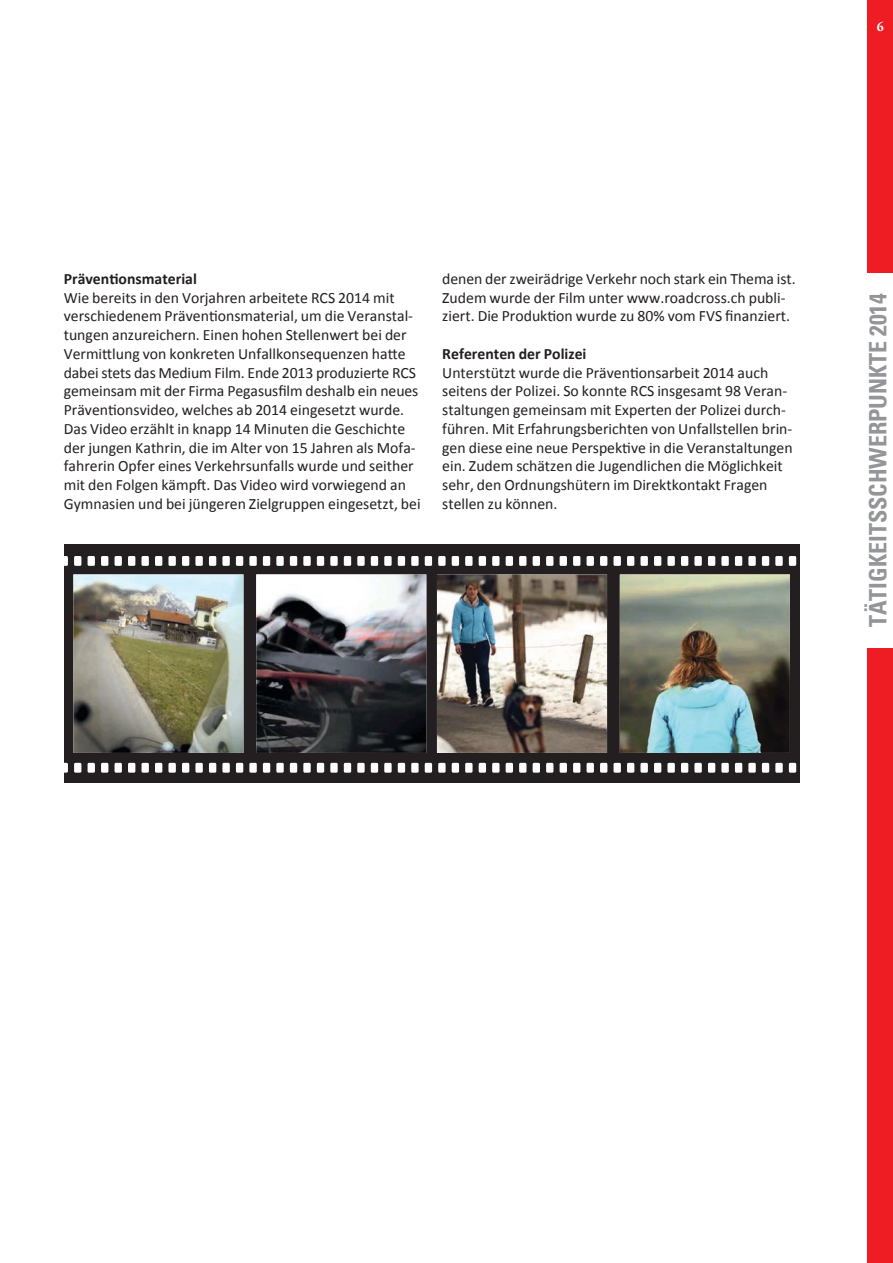
<style>
.page{position:relative;width:893px;height:1263px;background:#fff}
.page>*{position:absolute;margin:0;border:0;box-sizing:border-box;transform-origin:0 0}
.t1{font:700 condensed 24px "Univers";color:#939598}
.t2{font:15.75px/18.8px "Calibri";color:#231f20}
.t3{font:700 15.75px "Calibri";color:#231f20}
.t4{font:700 13.5px "Adobe Garamond";color:#fff}
</style>
<div class="page">
<div style="left:867px;top:0;width:26px;height:272px;background:#ee1d23"></div>
<div style="left:867px;top:649px;width:26px;height:614px;background:#ee1d23"></div>
<div style="left:64px;top:545px;width:735px;height:238px;background:#231f20"></div>
<img style="left:73px;top:574px;width:170px;height:179px">
<div style="left:762px;top:556px;width:7px;height:10px;background:#fff"></div>
<div style="left:748px;top:556px;width:8px;height:10px;background:#fff"></div>
<div style="left:735px;top:556px;width:7px;height:10px;background:#fff"></div>
<div style="left:721px;top:556px;width:8px;height:10px;background:#fff"></div>
<div style="left:708px;top:556px;width:7px;height:10px;background:#fff;border-radius:2px"></div>
<div style="left:694px;top:556px;width:8px;height:10px;background:#fff;border-radius:2px"></div>
<div style="left:681px;top:556px;width:7px;height:10px;background:#fff"></div>
<div style="left:667px;top:556px;width:8px;height:10px;background:#fff"></div>
<div style="left:654px;top:556px;width:7px;height:10px;background:#fff"></div>
<div style="left:640px;top:556px;width:8px;height:10px;background:#fff"></div>
<div style="left:627px;top:556px;width:7px;height:10px;background:#fff"></div>
<div style="left:613px;top:556px;width:8px;height:10px;background:#fff"></div>
<div style="left:600px;top:556px;width:7px;height:10px;background:#fff"></div>
<div style="left:587px;top:556px;width:7px;height:10px;background:#fff"></div>
<div style="left:573px;top:556px;width:7px;height:10px;background:#fff"></div>
<div style="left:560px;top:556px;width:7px;height:10px;background:#fff"></div>
<div style="left:546px;top:556px;width:7px;height:10px;background:#fff"></div>
<div style="left:533px;top:556px;width:7px;height:10px;background:#fff"></div>
<div style="left:519px;top:556px;width:7px;height:10px;background:#fff"></div>
<div style="left:506px;top:556px;width:7px;height:10px;background:#fff"></div>
<div style="left:492px;top:556px;width:7px;height:10px;background:#fff"></div>
<div style="left:479px;top:556px;width:7px;height:10px;background:#fff"></div>
<div style="left:465px;top:556px;width:8px;height:10px;background:#fff"></div>
<div style="left:452px;top:556px;width:7px;height:10px;background:#fff"></div>
<div style="left:438px;top:556px;width:8px;height:10px;background:#fff"></div>
<div style="left:425px;top:556px;width:7px;height:10px;background:#fff"></div>
<div style="left:411px;top:556px;width:8px;height:10px;background:#fff"></div>
<div style="left:398px;top:556px;width:7px;height:10px;background:#fff"></div>
<div style="left:384px;top:556px;width:8px;height:10px;background:#fff"></div>
<div style="left:371px;top:556px;width:7px;height:10px;background:#fff"></div>
<div style="left:357px;top:556px;width:8px;height:10px;background:#fff"></div>
<div style="left:344px;top:556px;width:7px;height:10px;background:#fff"></div>
<div style="left:330px;top:556px;width:8px;height:10px;background:#fff"></div>
<div style="left:317px;top:556px;width:7px;height:10px;background:#fff"></div>
<div style="left:303px;top:556px;width:8px;height:10px;background:#fff"></div>
<div style="left:290px;top:556px;width:7px;height:10px;background:#fff;border-radius:2px"></div>
<div style="left:276px;top:556px;width:8px;height:10px;background:#fff;border-radius:2px"></div>
<div style="left:263px;top:556px;width:7px;height:10px;background:#fff"></div>
<div style="left:249px;top:556px;width:8px;height:10px;background:#fff"></div>
<div style="left:236px;top:556px;width:7px;height:10px;background:#fff"></div>
<div style="left:222px;top:556px;width:8px;height:10px;background:#fff"></div>
<div style="left:209px;top:556px;width:7px;height:10px;background:#fff"></div>
<div style="left:195px;top:556px;width:8px;height:10px;background:#fff"></div>
<div style="left:182px;top:556px;width:7px;height:10px;background:#fff"></div>
<div style="left:168px;top:556px;width:8px;height:10px;background:#fff"></div>
<div style="left:155px;top:556px;width:7px;height:10px;background:#fff;border-radius:2px"></div>
<div style="left:141px;top:556px;width:8px;height:10px;background:#fff"></div>
<div style="left:128px;top:556px;width:7px;height:10px;background:#fff"></div>
<div style="left:115px;top:556px;width:7px;height:10px;background:#fff"></div>
<div style="left:101px;top:556px;width:7px;height:10px;background:#fff"></div>
<div style="left:88px;top:556px;width:7px;height:10px;background:#fff"></div>
<div style="left:74px;top:556px;width:7px;height:10px;background:#fff;border-radius:2px"></div>
<div style="left:61px;top:556px;width:7px;height:10px;background:#fff"></div>
<div style="left:762px;top:763px;width:7px;height:10px;background:#fff;border-radius:2px"></div>
<div style="left:748px;top:763px;width:8px;height:10px;background:#fff"></div>
<div style="left:735px;top:763px;width:7px;height:10px;background:#fff;border-radius:2px"></div>
<div style="left:721px;top:763px;width:8px;height:10px;background:#fff"></div>
<div style="left:708px;top:763px;width:7px;height:10px;background:#fff"></div>
<div style="left:694px;top:763px;width:8px;height:10px;background:#fff"></div>
<div style="left:681px;top:763px;width:7px;height:10px;background:#fff"></div>
<div style="left:667px;top:763px;width:8px;height:10px;background:#fff"></div>
<div style="left:654px;top:763px;width:7px;height:10px;background:#fff"></div>
<div style="left:640px;top:763px;width:8px;height:10px;background:#fff"></div>
<div style="left:627px;top:763px;width:7px;height:10px;background:#fff"></div>
<div style="left:613px;top:763px;width:8px;height:10px;background:#fff"></div>
<div style="left:600px;top:763px;width:7px;height:10px;background:#fff;border-radius:2px"></div>
<div style="left:587px;top:763px;width:7px;height:10px;background:#fff"></div>
<div style="left:573px;top:763px;width:7px;height:10px;background:#fff"></div>
<div style="left:560px;top:763px;width:7px;height:10px;background:#fff"></div>
<div style="left:546px;top:763px;width:7px;height:10px;background:#fff"></div>
<div style="left:533px;top:763px;width:7px;height:10px;background:#fff;border-radius:2px"></div>
<div style="left:519px;top:763px;width:7px;height:10px;background:#fff"></div>
<div style="left:506px;top:763px;width:7px;height:10px;background:#fff"></div>
<div style="left:492px;top:763px;width:7px;height:10px;background:#fff"></div>
<div style="left:479px;top:763px;width:7px;height:10px;background:#fff"></div>
<div style="left:465px;top:763px;width:8px;height:10px;background:#fff"></div>
<div style="left:452px;top:763px;width:7px;height:10px;background:#fff"></div>
<div style="left:438px;top:763px;width:8px;height:10px;background:#fff"></div>
<div style="left:425px;top:763px;width:7px;height:10px;background:#fff"></div>
<div style="left:411px;top:763px;width:8px;height:10px;background:#fff"></div>
<div style="left:398px;top:763px;width:7px;height:10px;background:#fff"></div>
<div style="left:384px;top:763px;width:8px;height:10px;background:#fff"></div>
<div style="left:371px;top:763px;width:7px;height:10px;background:#fff"></div>
<div style="left:357px;top:763px;width:8px;height:10px;background:#fff"></div>
<div style="left:344px;top:763px;width:7px;height:10px;background:#fff"></div>
<div style="left:330px;top:763px;width:8px;height:10px;background:#fff"></div>
<div style="left:317px;top:763px;width:7px;height:10px;background:#fff"></div>
<div style="left:303px;top:763px;width:8px;height:10px;background:#fff"></div>
<div style="left:290px;top:763px;width:7px;height:10px;background:#fff"></div>
<div style="left:276px;top:763px;width:8px;height:10px;background:#fff"></div>
<div style="left:263px;top:763px;width:7px;height:10px;background:#fff"></div>
<div style="left:249px;top:763px;width:8px;height:10px;background:#fff"></div>
<div style="left:236px;top:763px;width:7px;height:10px;background:#fff"></div>
<div style="left:222px;top:763px;width:8px;height:10px;background:#fff"></div>
<div style="left:209px;top:763px;width:7px;height:10px;background:#fff"></div>
<div style="left:195px;top:763px;width:8px;height:10px;background:#fff"></div>
<div style="left:182px;top:763px;width:7px;height:10px;background:#fff;border-radius:2px"></div>
<div style="left:168px;top:763px;width:8px;height:10px;background:#fff"></div>
<div style="left:155px;top:763px;width:7px;height:10px;background:#fff"></div>
<div style="left:142px;top:763px;width:7px;height:10px;background:#fff"></div>
<div style="left:128px;top:763px;width:7px;height:10px;background:#fff"></div>
<div style="left:115px;top:763px;width:7px;height:10px;background:#fff"></div>
<div style="left:101px;top:763px;width:7px;height:10px;background:#fff"></div>
<div style="left:88px;top:763px;width:7px;height:10px;background:#fff"></div>
<div style="left:74px;top:763px;width:7px;height:10px;background:#fff"></div>
<div style="left:61px;top:763px;width:7px;height:10px;background:#fff;border-radius:2px"></div>
<div style="left:789px;top:556px;width:7px;height:10px;background:#fff"></div>
<div style="left:775px;top:556px;width:8px;height:10px;background:#fff"></div>
<div style="left:789px;top:763px;width:7px;height:10px;background:#fff;border-radius:2px"></div>
<div style="left:775px;top:763px;width:8px;height:10px;background:#fff"></div>
<img style="left:256px;top:574px;width:170px;height:179px">
<img style="left:437px;top:574px;width:170px;height:179px">
<img style="left:620px;top:574px;width:170px;height:179px">
<p class="t4" style="left:877px;top:19px;width:9px">6</p>
<p class="t3" style="left:64px;top:269px;width:135px">Präventionsmaterial</p>
<p class="t2" style="left:64px;top:287px;width:358px">Wie bereits in den Vorjahren arbeitete RCS 2014 mit verschiedenem Präventionsmaterial, um die Veranstal&shy;tungen anzureichern. Einen hohen Stellenwert bei der Vermittlung von konkreten Unfallkonsequenzen hatte dabei stets das Medium Film. Ende 2013 produzierte RCS gemeinsam mit der Firma Pegasusfilm deshalb ein neues Präventionsvideo, welches ab 2014 eingesetzt wurde.<br>Das Video erzählt in knapp 14 Minuten die Geschichte der jungen Kathrin, die im Alter von 15 Jahren als Mofa&shy;fahrerin Opfer eines Verkehrsunfalls wurde und seither mit den Folgen kämpft. Das Video wird vorwiegend an Gymnasien und bei jüngeren Zielgruppen eingesetzt, bei</p>
<p class="t2" style="left:442px;top:268px;width:355px">denen der zweirädrige Verkehr noch stark ein Thema ist.<br>Zudem wurde der Film unter www.roadcross.ch publi&shy;ziert. Die Produktion wurde zu 80% vom FVS finanziert.</p>
<p class="t3" style="left:442px;top:344px;width:146px">Referenten der Polizei</p>
<p class="t2" style="left:442px;top:362px;width:352px">Unterstützt wurde die Präventionsarbeit 2014 auch seitens der Polizei. So konnte RCS insgesamt 98 Veran&shy;staltungen gemeinsam mit Experten der Polizei durch&shy;führen. Mit Erfahrungsberichten von Unfallstellen brin&shy;gen diese eine neue Perspektive in die Veranstaltungen ein. Zudem schätzen die Jugendlichen die Möglichkeit sehr, den Ordnungshütern im Direktkontakt Fragen stellen zu können.</p>
<h1 class="t1" style="left:863px;top:627px;width:335px;rotate:-90deg">tätigkeitsschwerpunkte 2014</h1>
</div>
